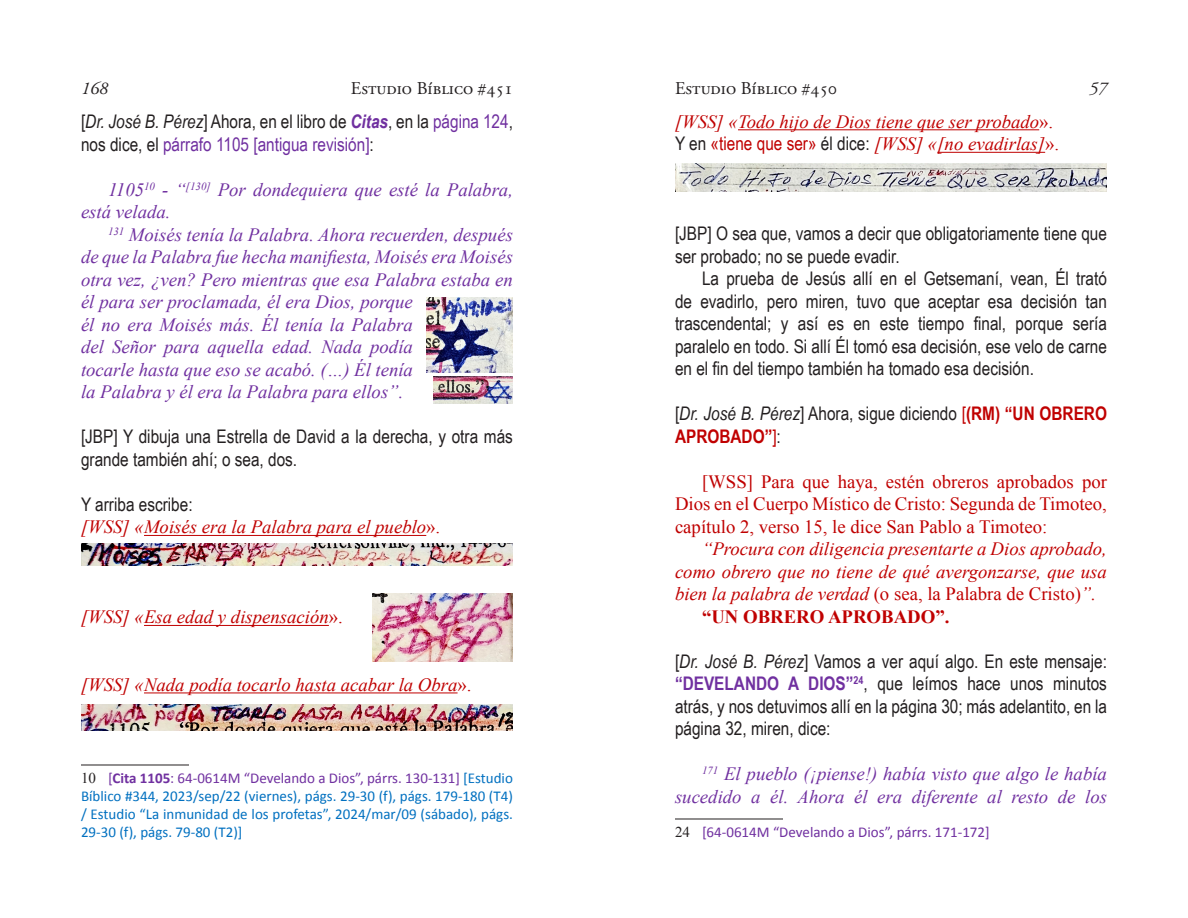
<style>
.page{position:relative;width:1188px;height:918px;background:#fff}
.page>*{position:absolute;margin:0;border:0;box-sizing:border-box;transform-origin:0 0}
.t1{font:18.75px/22.5px "Arial Narrow";color:#231f20}
.t2{font:italic 18.75px/22.5px "Times New Roman";color:#7030a0}
.t3{font:italic 18.75px/22.5px "Times New Roman";color:#c00000}
.t4{font:18.75px/22.5px "Times New Roman";color:#c00000;text-align:justify}
.t5{font:18.75px/22.5px "Arial Narrow";color:#7030a0}
.t6{font:700 18.75px "Times New Roman";color:#c00000}
.t7{font:18px "Adobe Garamond Pro";color:#231f20}
.t8{font:italic 18px "Adobe Garamond Pro";color:#231f20}
.t9{font:15px/18px "Calibri";color:#0070c0;text-align:justify}
.t10{font:15px "Calibri";color:#7030a0}
.s1{color:#231f20}
.s2{font-style:italic;color:#231f20}
.s3{font-weight:700;font-style:italic}
.s4{font-style:normal}
.s5{font-family:"Times New Roman";color:#231f20}
.s6{color:#7030a0}
.s7{font-weight:700;color:#7030a0}
.s8{font-family:"Arial Narrow";font-style:normal;color:#231f20}
.s9{font-family:"Arial Narrow";font-style:normal}
.s10{font-style:italic}
.s11{color:#c00000}
.s12{font-weight:700;color:#c00000}
</style>
<div class="page">
<hr style="left:144px;top:535px;width:282px;height:1px;background:#c00000">
<hr style="left:144px;top:625px;width:185px;height:1px;background:#c00000">
<hr style="left:144px;top:693px;width:314px;height:1px;background:#c00000">
<hr style="left:81px;top:765px;width:108px;height:1px;background:#231f20">
<img style="left:426px;top:298px;width:87px;height:74px">
<img style="left:434px;top:376px;width:78px;height:28px">
<img style="left:81px;top:543px;width:431px;height:22px">
<img style="left:373px;top:594px;width:139px;height:68px">
<img style="left:81px;top:705px;width:432px;height:26px">
<hr style="left:738px;top:130px;width:301px;height:1px;background:#c00000">
<hr style="left:937px;top:152px;width:108px;height:1px;background:#c00000">
<hr style="left:675px;top:819px;width:108px;height:1px;background:#231f20">
<img style="left:675px;top:163px;width:432px;height:29px">
<p class="t8" style="left:81px;top:78px;width:28px">168</p>
<p class="t7" style="left:351px;top:78px;width:164px">Estudio Bíblico #451</p>
<p class="t5" style="left:81px;top:110px;width:433px"><span class="s1">[</span><span class="s2">Dr. José B. Pérez</span><span class="s1">] Ahora, en el libro de</span> <span class="s3">Citas</span><span class="s1">, en la</span> página 124<span class="s1">, nos dice, el</span> párrafo 1105 [antigua revisión]<span class="s1">:</span></p>
<p class="t2" style="left:81px;top:178px;width:434px;text-indent:27px">1105<sup>10</sup> - “<sup>[130]</sup> Por dondequiera que esté la Palabra, está velada.</p>
<p class="t2" style="left:81px;top:223px;width:434px;text-indent:27px"><sup>131</sup> Moisés tenía la Palabra. Ahora recuerden, después de que la Palabra fue hecha manifiesta, Moisés era Moisés otra vez, ¿ven? Pero mientras que esa Palabra estaba en él para ser proclamada, él era Dios, porque<br>él no era Moisés más. Él tenía la Palabra<br>del Señor para aquella edad. Nada podía<br>tocarle hasta que eso se acabó. (…) Él tenía<br>la Palabra y él era la Palabra para ellos”.</p>
<p class="t1" style="left:81px;top:425px;width:433px">[JBP] Y dibuja una Estrella de David a la derecha, y otra más grande también ahí; o sea, dos.</p>
<p class="t1" style="left:81px;top:492px;width:113px">Y arriba escribe:</p>
<p class="t3" style="left:81px;top:515px;width:361px">[WSS] «Moisés era la Palabra para el pueblo<span class="s4">».</span></p>
<p class="t3" style="left:81px;top:605px;width:263px">[WSS] «Esa edad y dispensación<span class="s4">».</span></p>
<p class="t3" style="left:81px;top:673px;width:392px">[WSS] «Nada podía tocarlo hasta acabar la Obra<span class="s4">».</span></p>
<p class="t9" style="left:81px;top:769px;width:433px"><span class="s5">10</span> <span class="s6">[</span><span class="s7">Cita 1105</span><span class="s6">: 64-0614M “Develando a Dios”, párrs. 130-131]</span> [Estudio Bíblico #344, 2023/sep/22 (viernes), págs. 29-30 (f), págs. 179-180 (T4) / Estudio “La inmunidad de los profetas”, 2024/mar/09 (sábado), págs.<br>29-30 (f), págs. 79-80 (T2)]</p>
<p class="t7" style="left:675px;top:78px;width:164px">Estudio Bíblico #450</p>
<p class="t8" style="left:1089px;top:78px;width:19px">57</p>
<p class="t3" style="left:675px;top:110px;width:386px">[WSS] «Todo hijo de Dios tiene que ser probado<span class="s4">».<br></span><span class="s8">Y en</span> <span class="s9">«tiene que ser»</span> <span class="s8">él dice:</span> [WSS] «[no evadirlas]<span class="s4">».</span></p>
<p class="t1" style="left:675px;top:222px;width:434px">[JBP] O sea que, vamos a decir que obligatoriamente tiene que ser probado; no se puede evadir.</p>
<p class="t1" style="left:675px;top:267px;width:434px;text-align:justify;text-indent:27px">La prueba de Jesús allí en el Getsemaní, vean, Él trató de evadirlo, pero miren, tuvo que aceptar esa decisión tan trascendental; y así es en este tiempo final, porque sería paralelo en todo. Si allí Él tomó esa decisión, ese velo de carne en el fin del tiempo también ha tomado esa decisión.</p>
<p class="t1" style="left:675px;top:402px;width:434px">[<span class="s10">Dr. José B. Pérez</span>] Ahora, sigue diciendo <span class="s11">[</span><span class="s12">(RM) “UN OBRERO<br>APROBADO”</span><span class="s11">]</span>:</p>
<p class="t4" style="left:675px;top:470px;width:434px;text-indent:27px">[WSS] Para que haya, estén obreros aprobados por Dios en el Cuerpo Místico de Cristo: Segunda de Timoteo, capítulo 2, verso 15, le dice San Pablo a Timoteo:</p>
<p class="t3" style="left:702px;top:537px;width:407px">“Procura con diligencia presentarte a Dios aprobado,</p>
<p class="t3" style="left:675px;top:560px;width:433px">como obrero que no tiene de qué avergonzarse, que usa</p>
<p class="t4" style="left:675px;top:582px;width:423px"><span class="s10">bien la palabra de verdad</span> (o sea, la Palabra de Cristo)<span class="s10">”.</span></p>
<p class="t6" style="left:702px;top:604px;width:249px">“UN OBRERO APROBADO”.</p>
<p class="t1" style="left:675px;top:649px;width:434px;text-align:justify">[<span class="s10">Dr. José B. Pérez</span>] Vamos a ver aquí algo. En este mensaje: <span class="s7">“DEVELANDO A DIOS”</span><sup>24</sup>, que leímos hace unos minutos atrás, y nos detuvimos allí en la página 30; más adelantito, en la página 32, miren, dice:</p>
<p class="t2" style="left:675px;top:762px;width:434px;text-align:right"><sup>171</sup> El pueblo (¡piense!) había visto que algo le había sucedido a él. Ahora él era diferente al resto de los</p>
<p class="t10" style="left:675px;top:822px;width:316px"><span class="s5">24</span> [64-0614M “Develando a Dios”, párrs. 171-172]</p>
</div>
